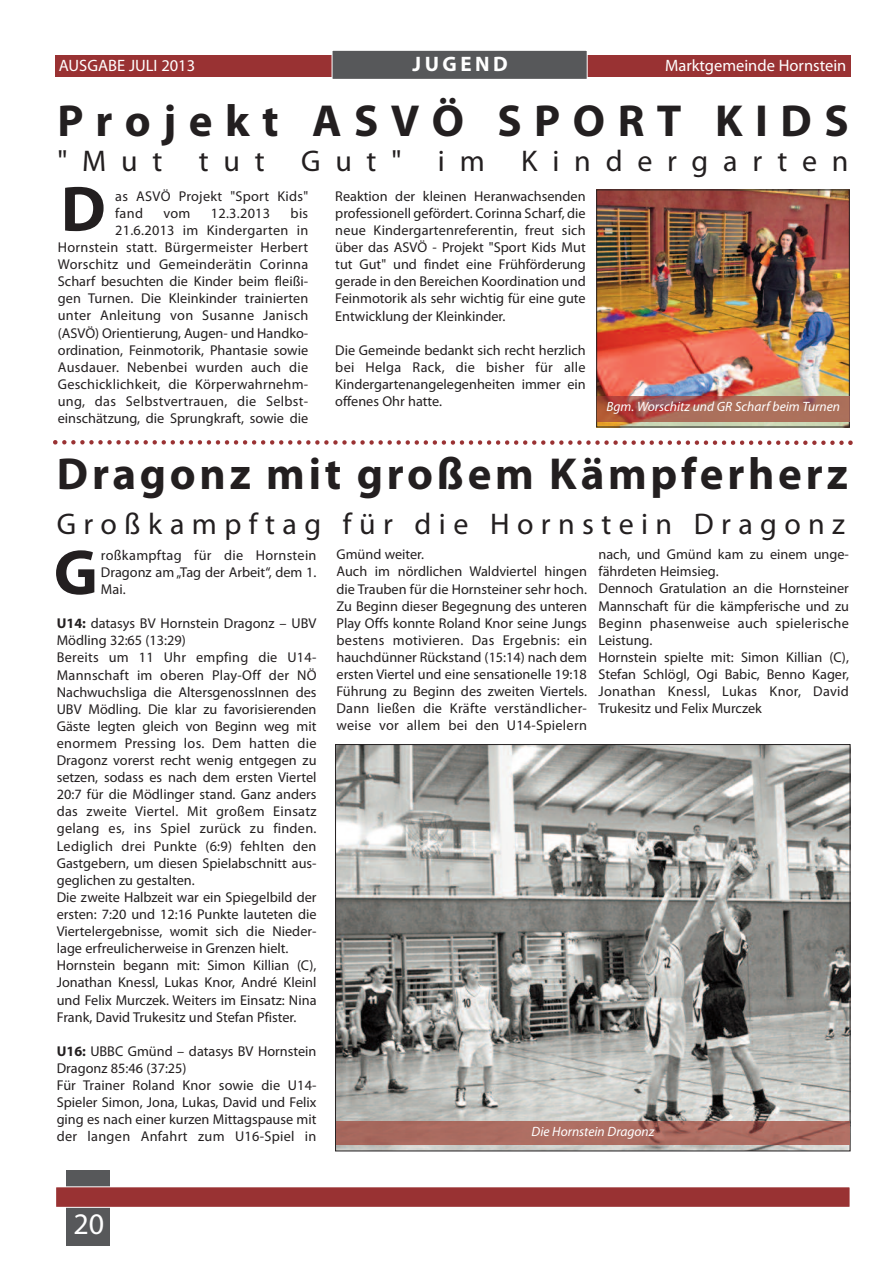
<style>
.page{position:relative;width:893px;height:1263px;background:#fff}
.page>*{position:absolute;margin:0;border:0;box-sizing:border-box;transform-origin:0 0}
.t1{font:700 64.5px "Myriad Pro";color:#231f20}
.t2{font:700 45px "Myriad Pro";letter-spacing:.085em;color:#231f20}
.t3{font:700 45px "Myriad Pro";letter-spacing:.275em;color:#231f20}
.t4{font:30px "Myriad Pro";letter-spacing:.245em;color:#231f20}
.t5{font:30px "Myriad Pro";letter-spacing:.49em;color:#231f20}
.t6{font:30px "Myriad Pro";color:#fff}
.t7{font:700 21px "Myriad Pro";letter-spacing:.165em;color:#fff}
.t8{font:16.5px "Myriad Pro";color:#fff}
.t9{font:14.25px/17.1px "Myriad Pro";color:#231f20}
.t10{font:14.25px/17.1px "Myriad Pro";letter-spacing:.02em;color:#231f20}
.t11{font:italic 13.5px "Myriad Pro";color:#fff}
.s1{font-weight:700}
</style>
<div class="page">
<div style="left:67px;top:1170px;width:43px;height:76px;background:#57585a"></div>
<div style="left:55px;top:55px;width:795px;height:22px;background:#993233"></div>
<div style="left:332px;top:51px;width:255px;height:28px;background:#57585a"></div>
<div style="left:332px;top:50px;width:256px;height:30px;border:1px solid #fff"></div>
<img style="left:598px;top:191px;width:250px;height:234px">
<div style="left:596px;top:189px;width:254px;height:238px;border:1px solid #231f20"></div>
<svg style="left:849px;top:396px;width:1px;height:26px"></svg>
<img style="left:597px;top:396px;width:252px;height:26px">
<img style="left:337px;top:746px;width:511px;height:403px">
<img style="left:337px;top:1121px;width:512px;height:23px">
<div style="left:56px;top:1187px;width:794px;height:20px;background:#993233"></div>
<div style="left:55px;top:1186px;width:795px;height:22px;border:1px solid #fff"></div>
<svg style="left:53px;top:440px;width:800px;height:5px"></svg>
<h3 class="t7" style="left:413px;top:56px;width:97px">JUGEND</h3>
<h2 class="t3" style="left:57px;top:104px;width:793px">Projekt ASVÖ SPORT KIDS</h2>
<h3 class="t5" style="left:57px;top:149px;width:793px">"Mut tut Gut" im Kindergarten</h3>
<p class="t10" style="left:115px;top:189px;width:195px">as ASVÖ Projekt "Sport Kids" fand</p>
<p class="t8" style="left:59px;top:59px;width:138px">AUSGABE JULI 2013</p>
<p class="t8" style="left:665px;top:59px;width:183px">Marktgemeinde Hornstein</p>
<h1 class="t1" style="left:61px;top:185px;width:46px">D</h1>
<p class="t9" style="left:335px;top:189px;width:252px;text-align:justify">Reaktion der kleinen Heranwachsenden professionell gefördert. Corinna Scharf, die neue Kindergartenreferentin, freut sich über das ASVÖ - Projekt "Sport Kids Mut tut Gut" und findet eine Frühförderung gerade in den Bereichen Koordination und Feinmotorik als sehr wichtig für eine gute Entwicklung der Kleinkinder.</p>
<p class="t9" style="left:335px;top:343px;width:252px;text-align:justify">Die Gemeinde bedankt sich recht herzlich bei Helga Rack, die bisher für alle Kindergartenangelegenheiten immer ein offenes Ohr hatte.</p>
<p class="t9" style="left:58px;top:206px;width:252px;text-align:right">bis<br>21.6.2013 im Kindergarten in Hornstein statt. Bürgermeister Herbert Worschitz und Gemeinderätin Corinna Scharf besuchten die Kinder beim fleißi&shy;gen Turnen. Die Kleinkinder trainierten unter Anleitung von Susanne Janisch (ASVÖ) Orientierung, Augen- und Handko&shy;ordination, Feinmotorik, Phantasie sowie Ausdauer. Nebenbei wurden auch die Geschicklichkeit, die Körperwahrnehm&shy;ung, das Selbstvertrauen, die Selbst&shy;einschätzung, die Sprungkraft, sowie die</p>
<p class="t9" style="left:163px;top:206px;width:29px">vom</p>
<p class="t9" style="left:211px;top:206px;width:61px">12.3.2013</p>
<p class="t11" style="left:606px;top:401px;width:235px">Bgm. Worschitz und GR Scharf beim Turnen</p>
<h2 class="t2" style="left:57px;top:457px;width:793px">Dragonz mit großem Kämpferherz</h2>
<h3 class="t4" style="left:57px;top:513px;width:790px">Großkampftag für die Hornstein Dragonz</h3>
<p class="t9" style="left:101px;top:548px;width:217px;text-align:justify">roßkampftag für die Hornstein Dragonz am „Tag der Arbeit“, dem 1.<br>Mai.</p>
<p class="t9" style="left:57px;top:616px;width:261px"><span class="s1">U14:</span> datasys BV Hornstein Dragonz – UBV Mödling 32:65 (13:29)<br>Bereits um 11 Uhr empfing die U14- Mannschaft im oberen Play-Off der NÖ Nachwuchsliga die AltersgenossInnen des UBV Mödling. Die klar zu favorisierenden Gäste legten gleich von Beginn weg mit enormem Pressing los. Dem hatten die Dragonz vorerst recht wenig entgegen zu setzen, sodass es nach dem ersten Viertel 20:7 für die Mödlinger stand. Ganz anders das zweite Viertel. Mit großem Einsatz gelang es, ins Spiel zurück zu finden.<br>Lediglich drei Punkte (6:9) fehlten den Gastgebern, um diesen Spielabschnitt aus&shy;geglichen zu gestalten.<br>Die zweite Halbzeit war ein Spiegelbild der ersten: 7:20 und 12:16 Punkte lauteten die Viertelergebnisse, womit sich die Nieder&shy;lage erfreulicherweise in Grenzen hielt.<br>Hornstein begann mit: Simon Killian (C), Jonathan Knessl, Lukas Knor, André Kleinl und Felix Murczek. Weiters im Einsatz: Nina Frank, David Trukesitz und Stefan Pfister.</p>
<p class="t9" style="left:57px;top:1043px;width:261px"><span class="s1">U16:</span> UBBC Gmünd – datasys BV Hornstein Dragonz 85:46 (37:25)<br>Für Trainer Roland Knor sowie die U14- Spieler Simon, Jona, Lukas, David und Felix ging es nach einer kurzen Mittagspause mit der langen Anfahrt zum U16-Spiel in</p>
<p class="t9" style="left:336px;top:547px;width:252px">Gmünd weiter.<br>Auch im nördlichen Waldviertel hingen die Trauben für die Hornsteiner sehr hoch.<br>Zu Beginn dieser Begegnung des unteren Play Offs konnte Roland Knor seine Jungs bestens motivieren. Das Ergebnis: ein hauchdünner Rückstand (15:14) nach dem ersten Viertel und eine sensationelle 19:18<br>Führung zu Beginn des zweiten Viertels.<br>Dann ließen die Kräfte verständlicher&shy;weise vor allem bei den U14-Spielern</p>
<p class="t9" style="left:598px;top:547px;width:252px">nach, und Gmünd kam zu einem unge&shy;fährdeten Heimsieg.<br>Dennoch Gratulation an die Hornsteiner<br>Mannschaft für die kämpferische und zu<br>Beginn phasenweise auch spielerische<br>Leistung.<br>Hornstein spielte mit: Simon Killian (C),<br>Stefan Schlögl, Ogi Babic, Benno Kager,<br>Jonathan Knessl, Lukas Knor, David<br>Trukesitz und Felix Murczek</p>
<h1 class="t1" style="left:54px;top:548px;width:45px">G</h1>
<p class="t11" style="left:531px;top:1126px;width:124px">Die Hornstein Dragonz</p>
<h3 class="t6" style="left:73px;top:1213px;width:32px">20</h3>
</div>
